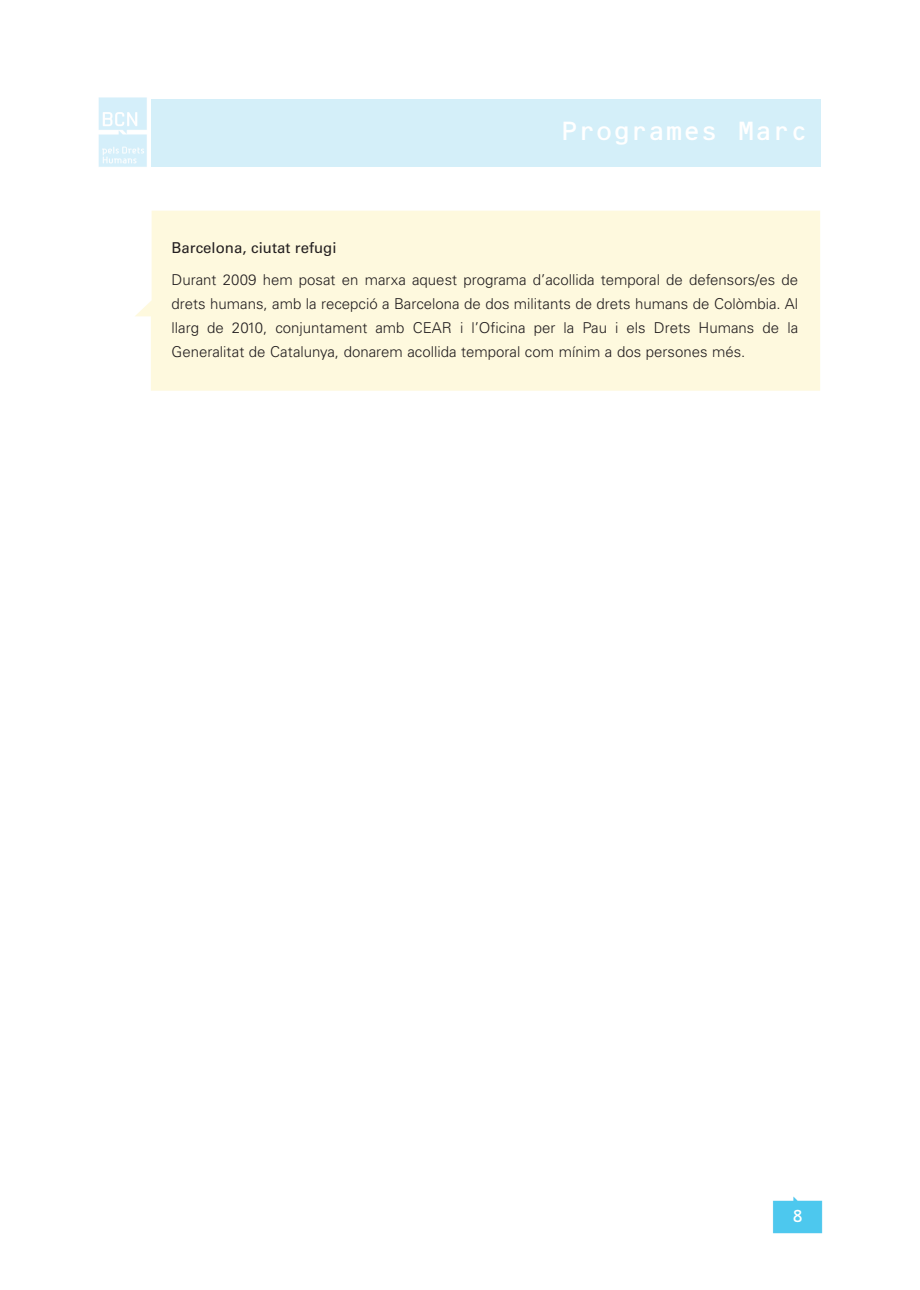
<style>
.page{position:relative;width:920px;height:1290px;background:#fff}
.page>*{position:absolute;margin:0;border:0;box-sizing:border-box;transform-origin:0 0}
.t1{font:27px "OCRB Alternate";letter-spacing:-.07em;color:#fff}
.t2{font:16.5px "OCRB";color:#fff}
.t3{font:300 15px/24px "Univers";color:#231f20;text-align:justify}
.t4{font:500 15px "Univers CE";color:#231f20}
</style>
<div class="page">
<div style="left:135px;top:211px;width:685px;height:180px;background:#fef9de"></div>
<img style="left:773px;top:1196px;width:50px;height:38px">
<img style="left:98px;top:97px;width:49px;height:70px">
<div style="left:151px;top:99px;width:670px;height:68px;background:#d4eff9"></div>
<h1 class="t1" style="left:560px;top:121px;width:250px">Programes Marc</h1>
<p class="t4" style="left:172px;top:242px;width:166px">Barcelona, ciutat refugi</p>
<p class="t3" style="left:172px;top:269px;width:628px">Durant 2009 hem posat en marxa aquest programa d’acollida temporal de defensors/es de drets humans, amb la recepció a Barcelona de dos militants de drets humans de Colòmbia. Al llarg de 2010, conjuntament amb CEAR i l’Oficina per la Pau i els Drets Humans de la Generalitat de Catalunya, donarem acollida temporal com mínim a dos persones més.</p>
<p class="t2" style="left:792px;top:1210px;width:13px">8</p>
</div>
